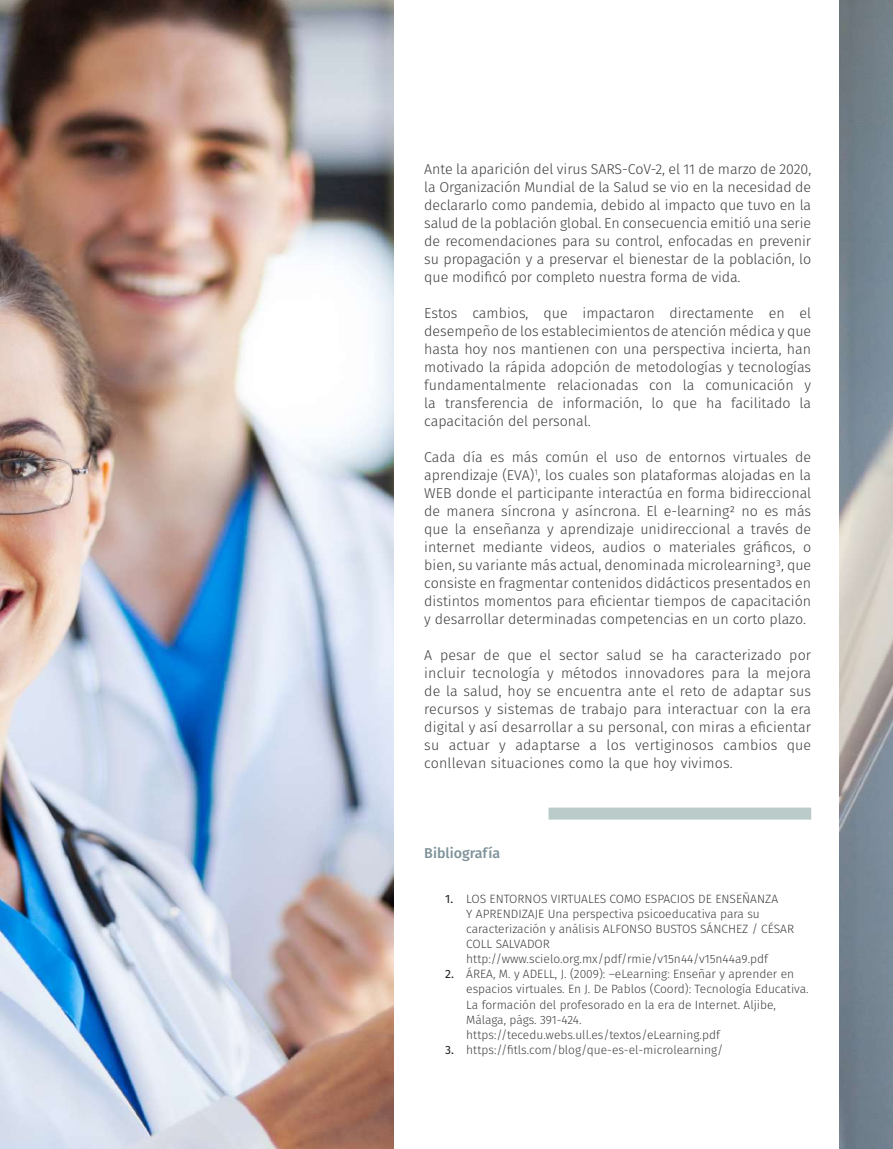
<style>
.page{position:relative;width:893px;height:1149px;background:#fff}
.page>*{position:absolute;margin:0;border:0;box-sizing:border-box;transform-origin:0 0}
.t1{font:300 14.25px/18px "Fira Sans";color:#3e3e3f;text-align:justify}
.t2{font:500 14.25px "Fira Sans";color:#7d9199}
.t3{font:300 12px/15px "Fira Sans";color:#3e3e3f}
.s1{font-weight:400;color:#231f20}
</style>
<div class="page">
<img style="left:0;top:0;width:893px;height:1148px">
<div style="left:394px;top:0;width:445px;height:1148px;background:#fff"></div>
<div style="left:549px;top:807px;width:262px;height:12px;background:#bacbca"></div>
<p class="t1" style="left:424px;top:160px;width:388px">Ante la aparición del virus SARS-CoV-2, el 11 de marzo de 2020, la Organización Mundial de la Salud se vio en la necesidad de declararlo como pandemia, debido al impacto que tuvo en la salud de la población global. En consecuencia emitió una serie de recomendaciones para su control, enfocadas en prevenir su propagación y a preservar el bienestar de la población, lo que modificó por completo nuestra forma de vida.</p>
<p class="t1" style="left:424px;top:304px;width:388px">Estos cambios, que impactaron directamente en el desempeño de los establecimientos de atención médica y que hasta hoy nos mantienen con una perspectiva incierta, han motivado la rápida adopción de metodologías y tecnologías fundamentalmente relacionadas con la comunicación y la transferencia de información, lo que ha facilitado la capacitación del personal.</p>
<p class="t1" style="left:424px;top:448px;width:388px">Cada día es más común el uso de entornos virtuales de aprendizaje (EVA)<sup>1</sup>, los cuales son plataformas alojadas en la WEB donde el participante interactúa en forma bidireccional de manera síncrona y asíncrona. El e-learning2 no es más que la enseñanza y aprendizaje unidireccional a través de internet mediante videos, audios o materiales gráficos, o bien, su variante más actual, denominada microlearning3, que consiste en fragmentar contenidos didácticos presentados en distintos momentos para eficientar tiempos de capacitación y desarrollar determinadas competencias en un corto plazo.</p>
<p class="t1" style="left:424px;top:646px;width:388px">A pesar de que el sector salud se ha caracterizado por incluir tecnología y métodos innovadores para la mejora de la salud, hoy se encuentra ante el reto de adaptar sus recursos y sistemas de trabajo para interactuar con la era digital y así desarrollar a su personal, con miras a eficientar su actuar y adaptarse a los vertiginosos cambios que conllevan situaciones como la que hoy vivimos.</p>
<p class="t2" style="left:424px;top:841px;width:77px">Bibliografía</p>
<p class="t3" style="left:466px;top:891px;width:329px;text-indent:-21px"><span class="s1">1.</span> LOS ENTORNOS VIRTUALES COMO ESPACIOS DE ENSEÑANZA<br>Y APRENDIZAJE Una perspectiva psicoeducativa para su caracterización y análisis ALFONSO BUSTOS SÁNCHEZ / CÉSAR COLL SALVADOR http://www.scielo.org.mx/pdf/rmie/v15n44/v15n44a9.pdf</p>
<p class="t3" style="left:466px;top:966px;width:344px;text-indent:-21px"><span class="s1">2.</span> ÁREA, M. y ADELL, J. (2009): ―eLearning: Enseñar y aprender en espacios virtuales. En J. De Pablos (Coord): Tecnología Educativa.<br>La formación del profesorado en la era de Internet. Aljibe, Málaga, págs. 391-424. https://tecedu.webs.ull.es/textos/eLearning.pdf</p>
<p class="t3" style="left:445px;top:1041px;width:280px"><span class="s1">3.</span> https://fitls.com/blog/que-es-el-microlearning/</p>
</div>
